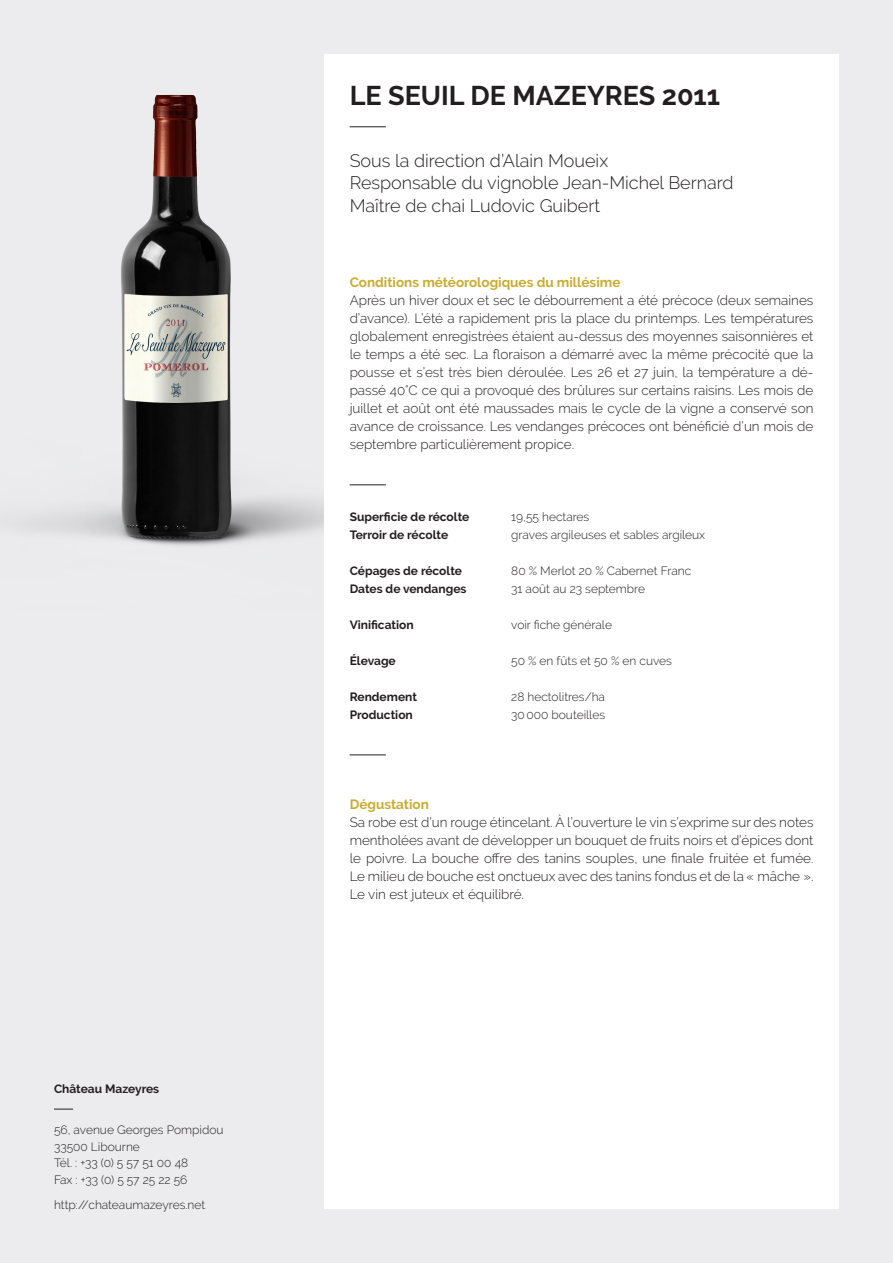
<style>
.page{position:relative;width:893px;height:1263px;background:#ececee}
.page>*{position:absolute;margin:0;border:0;box-sizing:border-box;transform-origin:0 0}
.t1{font:700 27px "Raleway";color:#231f20}
.t2{font:300 18px/22.5px "Raleway";color:#231f20}
.t3{font:300 13.5px/18px "Raleway";color:#231f20;text-align:justify}
.t4{font:700 13.5px "Raleway";color:#c9ac2f}
.t5{font:300 12px "Raleway";color:#231f20}
.t6{font:700 12px "Raleway";color:#231f20}
</style>
<div class="page">
<img style="left:21px;top:94px;width:303px;height:452px">
<div style="left:324px;top:54px;width:515px;height:1155px;background:#fff"></div>
<hr style="left:350px;top:126px;width:36px;height:1px;background:#231f20">
<hr style="left:350px;top:484px;width:36px;height:1px;background:#231f20">
<hr style="left:350px;top:754px;width:36px;height:1px;background:#231f20">
<svg style="left:54px;top:1109px;width:19px;height:1px"></svg>
<p class="t6" style="left:54px;top:1082px;width:107px">Château Mazeyres</p>
<p class="t5" style="left:54px;top:1123px;width:171px">56, avenue Georges Pompidou</p>
<p class="t5" style="left:54px;top:1140px;width:87px">33500 Libourne</p>
<p class="t5" style="left:54px;top:1156px;width:136px">Tél. : +33 (0) 5 57 51 00 48</p>
<p class="t5" style="left:54px;top:1173px;width:135px">Fax : +33 (0) 5 57 25 22 56</p>
<p class="t5" style="left:54px;top:1198px;width:153px">http://chateaumazeyres.net</p>
<p class="t1" style="left:350px;top:80px;width:372px">LE SEUIL DE MAZEYRES 2011</p>
<p class="t2" style="left:350px;top:149px;width:260px">Sous la direction d’Alain Moueix</p>
<p class="t2" style="left:350px;top:171px;width:385px">Responsable du vignoble Jean-Michel Bernard<br>Maître de chai Ludovic Guibert</p>
<p class="t4" style="left:350px;top:275px;width:272px">Conditions météorologiques du millésime</p>
<p class="t3" style="left:350px;top:291px;width:465px">Après un hiver doux et sec le débourrement a été précoce (deux semaines d’avance). L’été a rapidement pris la place du printemps. Les températures globalement enregistrées étaient au-dessus des moyennes saisonnières et le temps a été sec. La floraison a démarré avec la même précocité que la pousse et s’est très bien déroulée. Les 26 et 27 juin, la température a dé&shy;passé 40°C ce qui a provoqué des brûlures sur certains raisins. Les mois de juillet et août ont été maussades mais le cycle de la vigne a conservé son avance de croissance. Les vendanges précoces ont bénéficié d’un mois de septembre particulièrement propice.</p>
<p class="t6" style="left:350px;top:510px;width:121px">Superficie de récolte</p>
<p class="t5" style="left:511px;top:510px;width:80px">19,55 hectares</p>
<p class="t6" style="left:350px;top:528px;width:100px">Terroir de récolte</p>
<p class="t5" style="left:511px;top:528px;width:195px">graves argileuses et sables argileux</p>
<p class="t6" style="left:350px;top:564px;width:114px">Cépages de récolte</p>
<p class="t5" style="left:511px;top:564px;width:182px">80 % Merlot 20 % Cabernet Franc</p>
<p class="t6" style="left:350px;top:582px;width:118px">Dates de vendanges</p>
<p class="t5" style="left:511px;top:582px;width:135px">31 août au 23 septembre</p>
<p class="t6" style="left:350px;top:618px;width:66px">Vinification</p>
<p class="t5" style="left:511px;top:618px;width:102px">voir fiche générale</p>
<p class="t6" style="left:350px;top:654px;width:48px">Élevage</p>
<p class="t5" style="left:511px;top:654px;width:162px">50 % en fûts et 50 % en cuves</p>
<p class="t6" style="left:350px;top:690px;width:69px">Rendement</p>
<p class="t5" style="left:511px;top:690px;width:95px">28 hectolitres/ha</p>
<p class="t6" style="left:350px;top:708px;width:65px">Production</p>
<p class="t5" style="left:511px;top:708px;width:95px">30000 bouteilles</p>
<p class="t4" style="left:350px;top:797px;width:81px">Dégustation</p>
<p class="t3" style="left:350px;top:813px;width:465px">Sa robe est d’un rouge étincelant. À l’ouverture le vin s’exprime sur des notes mentholées avant de développer un bouquet de fruits noirs et d’épices dont le poivre. La bouche offre des tanins souples, une finale fruitée et fumée.<br>Le milieu de bouche est onctueux avec des tanins fondus et de la « mâche ».<br>Le vin est juteux et équilibré.</p>
</div>
